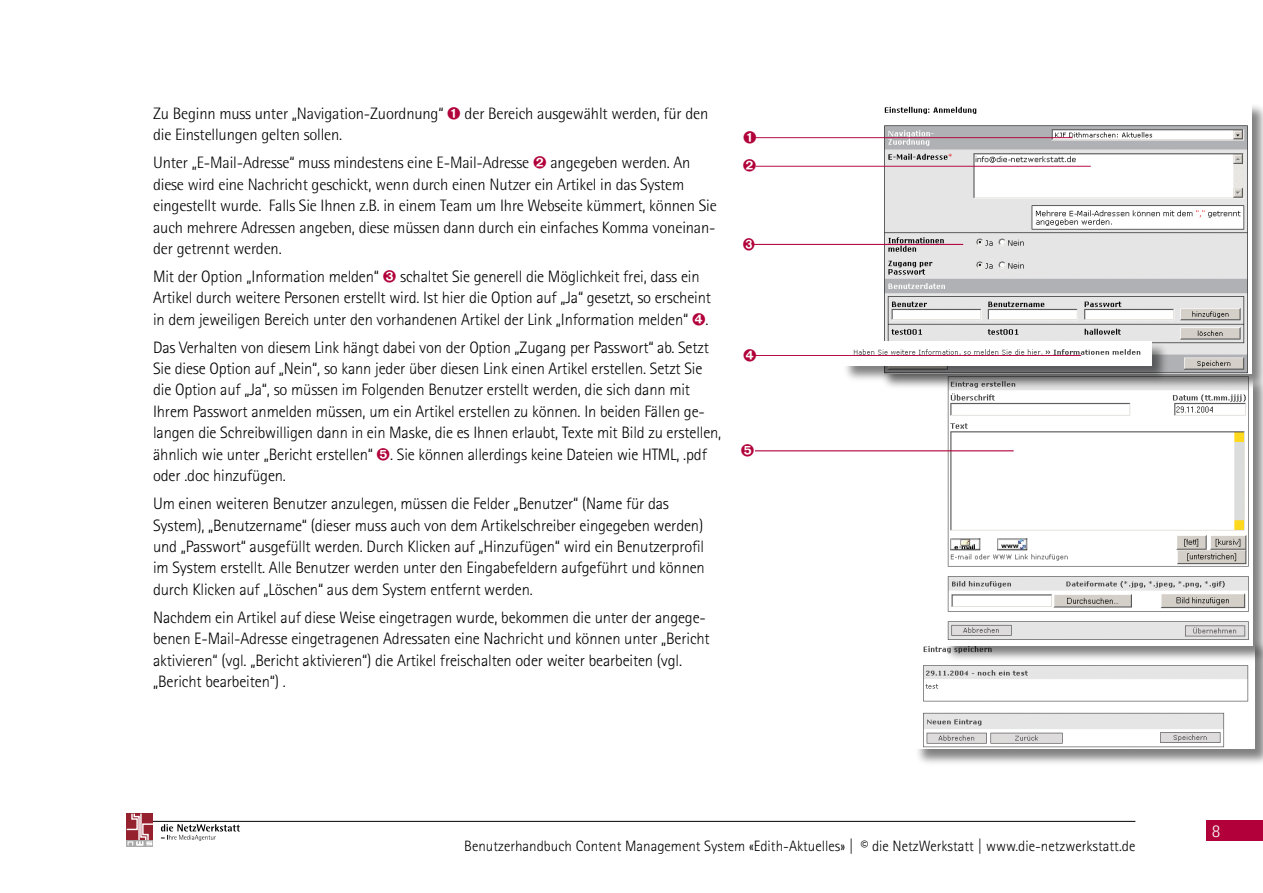
<style>
.page{position:relative;width:1263px;height:893px;background:#fff}
.page>*{position:absolute;margin:0;border:0;box-sizing:border-box;transform-origin:0 0}
.t1{font:300 18px "AT Rotis Sans Serif";color:#fff}
.text{font:300 16.5px/21.5px "AT Rotis Sans Serif";letter-spacing:-.01em;color:#000}
.text-2{font:300 16.5px/21.5px "AT Rotis Semi Sans";letter-spacing:-.01em;color:#000}
.t2{font:300 15px "AT Rotis Sans Serif";color:#000}
</style>
<div class="page">
<hr style="left:150px;top:821px;width:985px;height:1px;background:#000">
<div style="left:1206px;top:820px;width:57px;height:21px;background:#b1003a"></div>
<svg style="left:127px;top:845px;width:26px;height:2px"></svg>
<svg style="left:126px;top:813px;width:29px;height:32px"></svg>
<svg style="left:161px;top:824px;width:79px;height:17px"></svg>
<div style="left:913px;top:639px;width:350px;height:128px;background:#000;opacity:.5"></div>
<img style="left:915px;top:640px;width:339px;height:109px">
<div style="left:942px;top:375px;width:321px;height:288px;background:#000;opacity:.5"></div>
<img style="left:944px;top:392px;width:309px;height:253px">
<hr style="left:755px;top:450px;width:259px;height:1px;background:#b1003a">
<div style="left:879px;top:101px;width:384px;height:291px;background:#000;opacity:.5"></div>
<img style="left:881px;top:102px;width:370px;height:271px">
<hr style="left:755px;top:137px;width:318px;height:1px;background:#b1003a">
<hr style="left:756px;top:166px;width:335px;height:1px;background:#b1003a">
<hr style="left:754px;top:244px;width:209px;height:1px;background:#b1003a">
<div style="left:842px;top:341px;width:328px;height:43px;background:#000;opacity:.5"></div>
<img style="left:843px;top:342px;width:308px;height:24px">
<hr style="left:754px;top:355px;width:327px;height:1px;background:#b1003a">
<p class="text-2" style="left:153px;top:103px;width:292px">Zu Beginn muss unter „Navigation-Zuordnung“</p>
<p class="text-2" style="left:465px;top:103px;width:245px">der Bereich ausgewählt werden, für den</p>
<p class="text-2" style="left:153px;top:124px;width:191px">die Einstellungen gelten sollen.</p>
<p class="text-2" style="left:153px;top:152px;width:378px">Unter „E-Mail-Adresse“ muss mindestens eine E-Mail-Adresse</p>
<p class="text-2" style="left:153px;top:152px;width:565px;text-indent:397px">angegeben werden. An diese wird eine Nachricht geschickt, wenn durch einen Nutzer ein Artikel in das System eingestellt wurde. Falls Sie Ihnen z.B. in einem Team um Ihre Webseite kümmert, können Sie auch mehrere Adressen angeben, diese müssen dann durch ein einfaches Komma voneinan&shy;der getrennt werden.</p>
<p class="text" style="left:153px;top:266px;width:227px">Mit der Option „Information melden“</p>
<p class="text" style="left:153px;top:266px;width:559px;text-indent:247px">schaltet Sie generell die Möglichkeit frei, dass ein<br>Artikel durch weitere Personen erstellt wird. Ist hier die Option auf „Ja“ gesetzt, so erscheint in dem jeweiligen Bereich unter den vorhandenen Artikel der Link „Information melden“ .</p>
<p class="text" style="left:153px;top:336px;width:570px">Das Verhalten von diesem Link hängt dabei von der Option „Zugang per Passwort“ ab. Setzt Sie diese Option auf „Nein“, so kann jeder über diesen Link einen Artikel erstellen. Setzt Sie die Option auf „Ja“, so müssen im Folgenden Benutzer erstellt werden, die sich dann mit Ihrem Passwort anmelden müssen, um ein Artikel erstellen zu können. In beiden Fällen ge&shy;langen die Schreibwilligen dann in ein Maske, die es Ihnen erlaubt, Texte mit Bild zu erstellen, ähnlich wie unter „Bericht erstellen“ . Sie können allerdings keine Dateien wie HTML, .pdf oder .doc hinzufügen.</p>
<p class="text" style="left:153px;top:493px;width:553px">Um einen weiteren Benutzer anzulegen, müssen die Felder „Benutzer“ (Name für das System), „Benutzername“ (dieser muss auch von dem Artikelschreiber eingegeben werden) und „Passwort“ ausgefüllt werden. Durch Klicken auf „Hinzufügen“ wird ein Benutzerprofil im System erstellt. Alle Benutzer werden unter den Eingabefeldern aufgeführt und können durch Klicken auf „Löschen“ aus dem System entfernt werden.</p>
<p class="text" style="left:153px;top:606px;width:558px">Nachdem ein Artikel auf diese Weise eingetragen wurde, bekommen die unter der angege&shy;benen E-Mail-Adresse eingetragenen Adressaten eine Nachricht und können unter „Bericht aktivieren“ (vgl. „Bericht aktivieren“) die Artikel freischalten oder weiter bearbeiten (vgl. „Bericht bearbeiten“) .</p>
<p class="t2" style="left:464px;top:838px;width:673px">Benutzerhandbuch Content Management System «Edith-Aktuelles» | © die NetzWerkstatt | www.die-netzwerkstatt.de</p>
<p class="t1" style="left:1212px;top:820px;width:10px">8</p>
</div>
